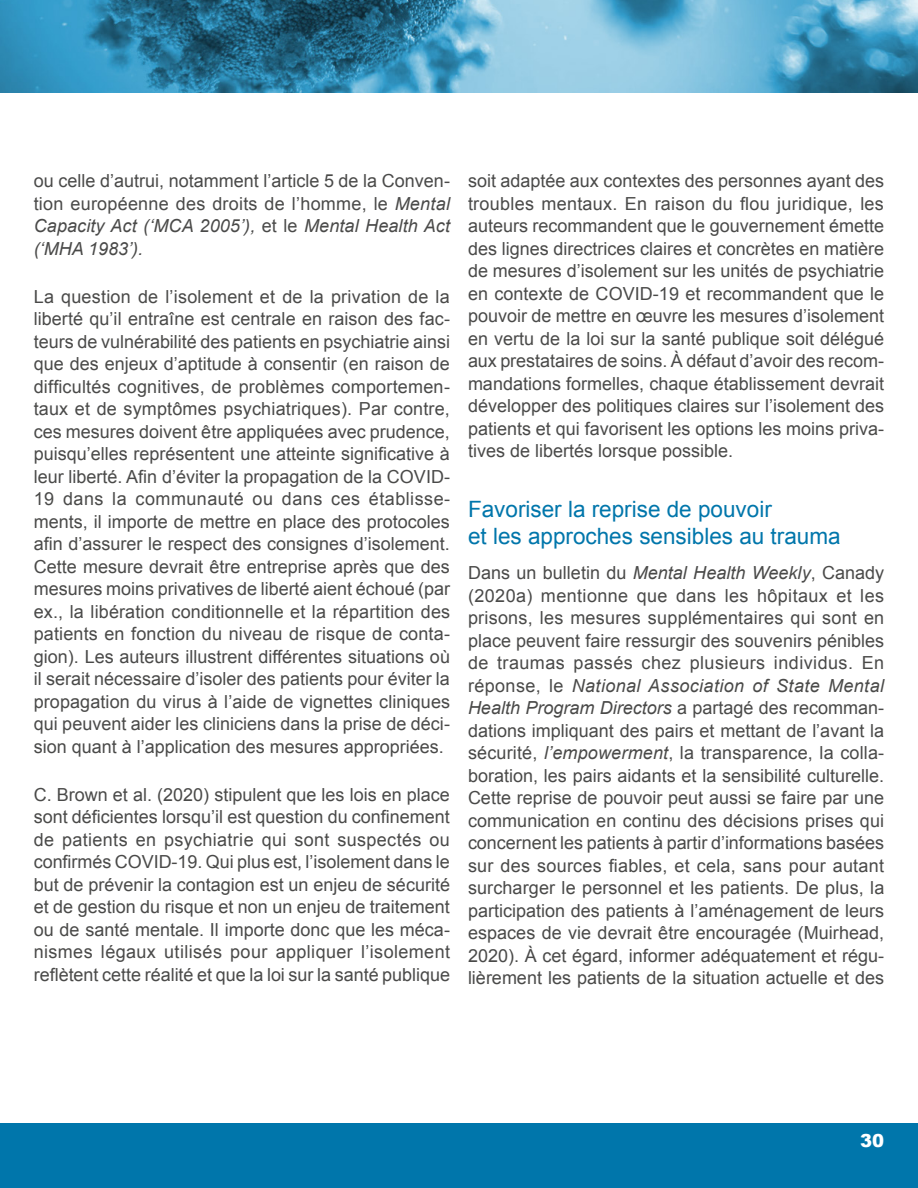
<style>
.page{position:relative;width:918px;height:1188px;background:#fff}
.page>*{position:absolute;margin:0;border:0;box-sizing:border-box;transform-origin:0 0}
.titre_2e_niveau{font:22.5px/27px "Arial";color:#0076ab}
.Texte_courant{font:18px/22.5px "Arial";color:#4a4a49;text-align:justify}
.t1{font:900 18px "Arial";color:#fff}
.s1{font-style:italic}
</style>
<div class="page">
<div style="left:0;top:1123px;width:918px;height:65px;background:#0076ab"></div>
<img style="left:0;top:0;width:918px;height:93px">
<p class="Texte_courant" style="left:34px;top:170px;width:418px">ou celle d’autrui, notamment l’article 5 de la Conven&shy;tion européenne des droits de l’homme, le <span class="s1">Mental Capacity Act (‘MCA 2005’),</span> et le <span class="s1">Mental Health Act (‘MHA 1983’).</span></p>
<p class="Texte_courant" style="left:34px;top:285px;width:418px">La question de l’isolement et de la privation de la liberté qu’il entraîne est centrale en raison des fac&shy;teurs de vulnérabilité des patients en psychiatrie ainsi que des enjeux d’aptitude à consentir (en raison de difficultés cognitives, de problèmes comportemen&shy;taux et de symptômes psychiatriques). Par contre, ces mesures doivent être appliquées avec prudence, puisqu’elles représentent une atteinte significative à leur liberté. Afin d’éviter la propagation de la COVID-19 dans la communauté ou dans ces établisse&shy;ments, il importe de mettre en place des protocoles afin d’assurer le respect des consignes d’isolement.<br>Cette mesure devrait être entreprise après que des mesures moins privatives de liberté aient échoué (par ex., la libération conditionnelle et la répartition des patients en fonction du niveau de risque de conta&shy;gion). Les auteurs illustrent différentes situations où il serait nécessaire d’isoler des patients pour éviter la propagation du virus à l’aide de vignettes cliniques qui peuvent aider les cliniciens dans la prise de déci&shy;sion quant à l’application des mesures appropriées.</p>
<p class="Texte_courant" style="left:34px;top:783px;width:418px">C. Brown et al. (2020) stipulent que les lois en place sont déficientes lorsqu’il est question du confinement de patients en psychiatrie qui sont suspectés ou confirmés COVID-19. Qui plus est, l’isolement dans le but de prévenir la contagion est un enjeu de sécurité et de gestion du risque et non un enjeu de traitement ou de santé mentale. Il importe donc que les méca&shy;nismes légaux utilisés pour appliquer l’isolement reflètent cette réalité et que la loi sur la santé publique</p>
<p class="Texte_courant" style="left:468px;top:170px;width:418px">soit adaptée aux contextes des personnes ayant des troubles mentaux. En raison du flou juridique, les auteurs recommandent que le gouvernement émette des lignes directrices claires et concrètes en matière de mesures d’isolement sur les unités de psychiatrie en contexte de COVID-19 et recommandent que le pouvoir de mettre en œuvre les mesures d’isolement en vertu de la loi sur la santé publique soit délégué aux prestataires de soins. À défaut d’avoir des recom&shy;mandations formelles, chaque établissement devrait développer des politiques claires sur l’isolement des patients et qui favorisent les options les moins priva&shy;tives de libertés lorsque possible.</p>
<p class="titre_2e_niveau" style="left:468px;top:496px;width:374px">Favoriser la reprise de pouvoir<br>et les approches sensibles au trauma</p>
<p class="Texte_courant" style="left:468px;top:562px;width:418px">Dans un bulletin du <span class="s1">Mental Health Weekly</span>, Canady (2020a) mentionne que dans les hôpitaux et les prisons, les mesures supplémentaires qui sont en place peuvent faire ressurgir des souvenirs pénibles de traumas passés chez plusieurs individus. En réponse, le <span class="s1">National Association of State Mental Health Program Directors</span> a partagé des recomman&shy;dations impliquant des pairs et mettant de l’avant la sécurité, <span class="s1">l’empowerment</span>, la transparence, la colla&shy;boration, les pairs aidants et la sensibilité culturelle.<br>Cette reprise de pouvoir peut aussi se faire par une communication en continu des décisions prises qui concernent les patients à partir d’informations basées sur des sources fiables, et cela, sans pour autant surcharger le personnel et les patients. De plus, la participation des patients à l’aménagement de leurs espaces de vie devrait être encouragée (Muirhead, 2020). À cet égard, informer adéquatement et régu&shy;lièrement les patients de la situation actuelle et des</p>
<p class="t1" style="left:860px;top:1127px;width:26px">30</p>
</div>
